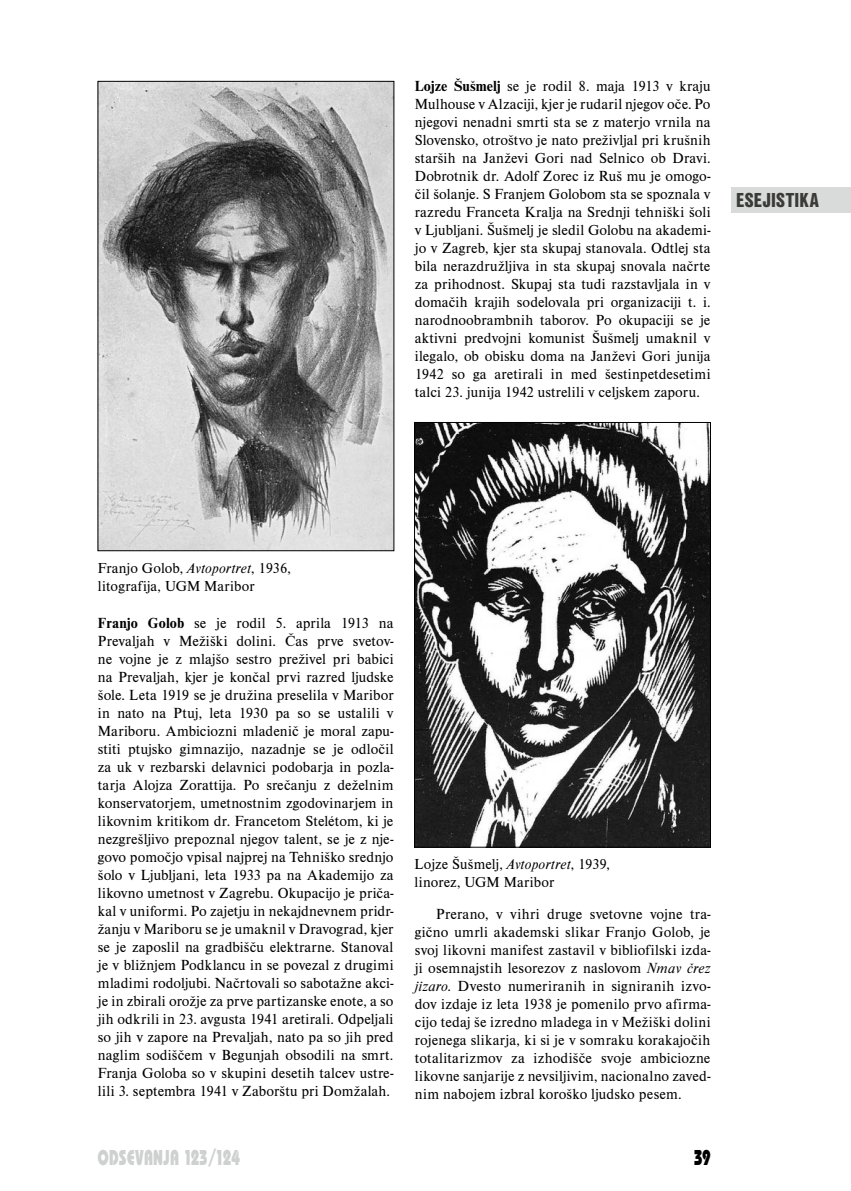
<style>
.page{position:relative;width:851px;height:1191px;background:#fff}
.page>*{position:absolute;margin:0;border:0;box-sizing:border-box;transform-origin:0 0}
.t1{font:22.5px "Bauhaus Itc PEE Heav";letter-spacing:.05em;color:#cfd0d0;scale:.67 1}
.t2{font:22.5px "Bauhaus Itc PEE Heav";color:#000;scale:.7 1}
.t3{font:21px "Nimbus San DEE Blac Cond";letter-spacing:.015em;color:#3a3a39}
.t4{font:15.15px/18px "Nimbus Rom DEE";letter-spacing:.005em;color:#000;text-align:justify}
.t5{font:15px/18px "Nimbus Rom DEE";letter-spacing:.005em;color:#000}
.s1{font-weight:700}
.s2{font-style:italic}
</style>
<div class="page">
<div style="left:731px;top:187px;width:119px;height:26px;background:#d9dada"></div>
<img style="left:100px;top:83px;width:292px;height:466px">
<div style="left:98px;top:81px;width:296px;height:470px;border:1px solid #000"></div>
<img style="left:416px;top:424px;width:292px;height:421px">
<div style="left:414px;top:422px;width:296px;height:425px;border:1px solid #000"></div>
<p class="t4" style="left:415px;top:77px;width:297px"><span class="s1">Lojze Šušmelj</span> se je rodil 8. maja 1913 v kraju Mulhouse v Alzaciji, kjer je rudaril njegov oče. Po njegovi nenadni smrti sta se z materjo vrnila na Slovensko, otroštvo je nato preživljal pri krušnih starših na Janževi Gori nad Selnico ob Dravi.<br>Dobrotnik dr. Adolf Zorec iz Ruš mu je omogo&shy;čil šolanje. S Franjem Golobom sta se spoznala v razredu Franceta Kralja na Srednji tehniški šoli v Ljubljani. Šušmelj je sledil Golobu na akademi&shy;jo v Zagreb, kjer sta skupaj stanovala. Odtlej sta bila nerazdružljiva in sta skupaj snovala načrte za prihodnost. Skupaj sta tudi razstavljala in v domačih krajih sodelovala pri organizaciji t. i. narodnoobrambnih taborov. Po okupaciji se je aktivni predvojni komunist Šušmelj umaknil v ilegalo, ob obisku doma na Janževi Gori junija 1942 so ga aretirali in med šestinpetdesetimi talci 23. junija 1942 ustrelili v celjskem zaporu.</p>
<h2 class="t3" style="left:736px;top:188px;width:84px">ESEJISTIKA</h2>
<p class="t5" style="left:98px;top:559px;width:195px">Franjo Golob, <span class="s2">Avtoportret</span>, 1936, litografija, UGM Maribor</p>
<p class="t4" style="left:98px;top:614px;width:297px"><span class="s1">franjo Golob</span> se je rodil 5. aprila 1913 na Prevaljah v Mežiški dolini. Čas prve svetov&shy;ne vojne je z mlajšo sestro preživel pri babici na Prevaljah, kjer je končal prvi razred ljudske šole. Leta 1919 se je družina preselila v Maribor in nato na Ptuj, leta 1930 pa so se ustalili v Mariboru. Ambiciozni mladenič je moral zapu&shy;stiti ptujsko gimnazijo, nazadnje se je odločil za uk v rezbarski delavnici podobarja in pozla&shy;tarja Alojza Zorattija. Po srečanju z deželnim konservatorjem, umetnostnim zgodovinarjem in likovnim kritikom dr. Francetom Stelétom, ki je nezgrešljivo prepoznal njegov talent, se je z nje&shy;govo pomočjo vpisal najprej na Tehniško srednjo šolo v Ljubljani, leta 1933 pa na Akademijo za likovno umetnost v Zagrebu. Okupacijo je priča&shy;kal v uniformi. Po zajetju in nekajdnevnem pridr&shy;žanju v Mariboru se je umaknil v Dravograd, kjer se je zaposlil na gradbišču elektrarne. Stanoval je v bližnjem Podklancu in se povezal z drugimi mladimi rodoljubi. Načrtovali so sabotažne akci&shy;je in zbirali orožje za prve partizanske enote, a so jih odkrili in 23. avgusta 1941 aretirali. Odpeljali so jih v zapore na Prevaljah, nato pa so jih pred naglim sodiščem v Begunjah obsodili na smrt.<br>Franja Goloba so v skupini desetih talcev ustre&shy;lili 3. septembra 1941 v Zaborštu pri Domžalah.</p>
<p class="t5" style="left:414px;top:855px;width:197px">Lojze Šušmelj, <span class="s2">Avtoportret</span>, 1939, linorez, UGM Maribor</p>
<p class="t4" style="left:415px;top:905px;width:297px;text-indent:21px">Prerano, v vihri druge svetovne vojne tra&shy;gično umrli akademski slikar Franjo Golob, je svoj likovni manifest zastavil v bibliofilski izda&shy;ji osemnajstih lesorezov z naslovom <span class="s2">Nmav črez jizaro</span>. Dvesto numeriranih in signiranih izvo&shy;dov izdaje iz leta 1938 je pomenilo prvo afirma&shy;cijo tedaj še izredno mladega in v Mežiški dolini rojenega slikarja, ki si je v somraku korakajočih totalitarizmov za izhodišče svoje ambiciozne likovne sanjarije z nevsiljivim, nacionalno zaved&shy;nim nabojem izbral koroško ljudsko pesem.</p>
<h1 class="t1" style="left:98px;top:1146px;width:214px">ODSEVANJA 123/124</h1>
<h1 class="t2" style="left:694px;top:1146px;width:25px">39</h1>
</div>
